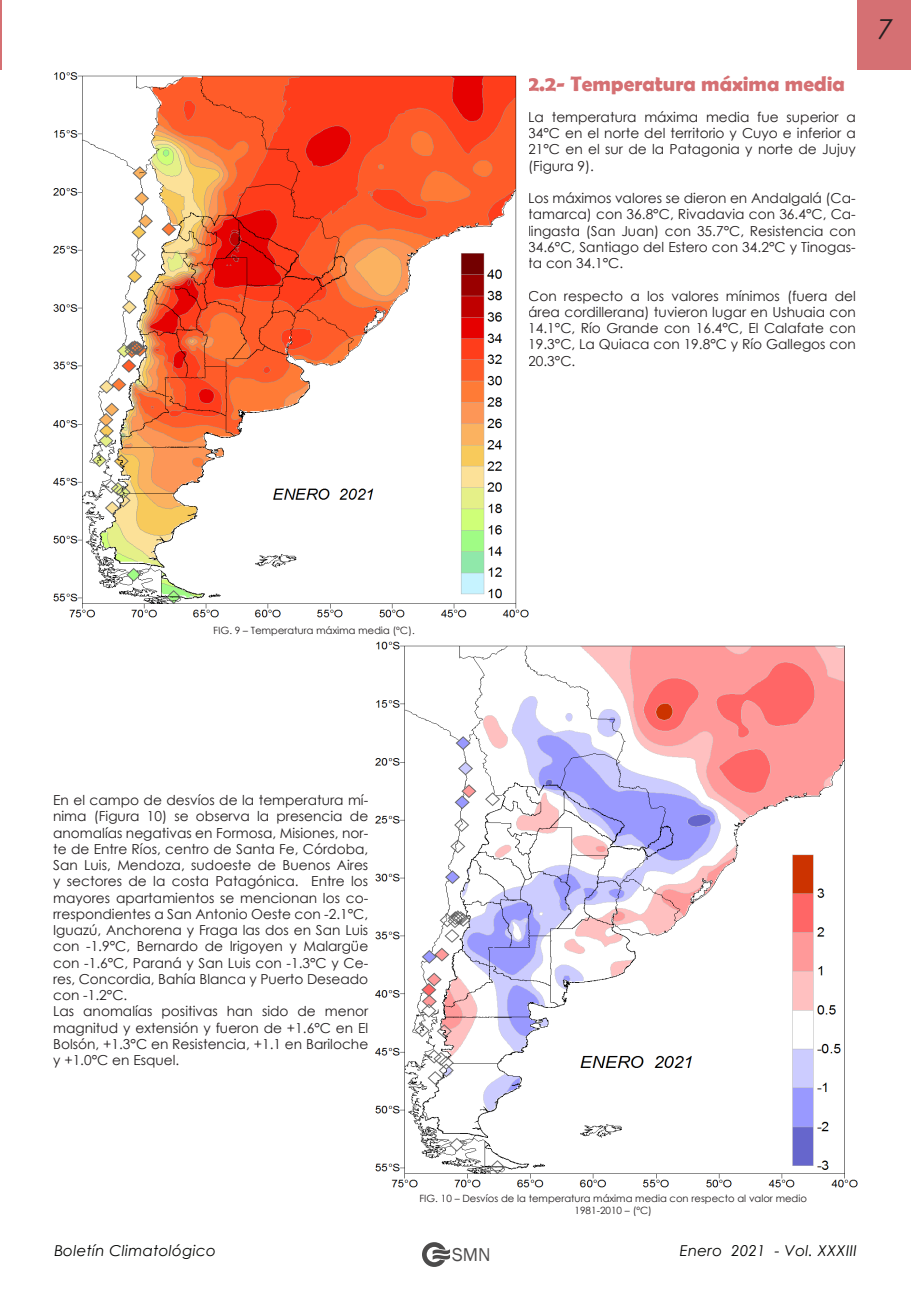
<style>
.page{position:relative;width:911px;height:1290px;background:#fff}
.page>*{position:absolute;margin:0;border:0;box-sizing:border-box;transform-origin:0 0}
.t1{font:italic 27.5px "Century Gothic";color:#231f20}
.t2{font:700 21.25px "Berlin Sans FB Demi";color:#d57073}
.t3{font:19.12px "Franklin Gothic";color:#4c4b4b}
.t4{font:italic 15px "Century Gothic";letter-spacing:.02em;color:#040503}
.t5{font:13.75px/16.2px "Century Gothic";color:#231f20;text-align:justify}
.t6{font:10px "Century Gothic";color:#231f20}
</style>
<div class="page">
<svg style="left:422px;top:1242px;width:28px;height:25px"></svg>
<hr style="left:0;top:0;width:1px;height:70px;background:#d57073">
<div style="left:857px;top:0;width:54px;height:70px;background:#d57073"></div>
<img style="left:376px;top:641px;width:481px;height:547px">
<img style="left:53px;top:72px;width:475px;height:546px">
<p class="t2" style="left:528px;top:71px;width:318px">2.2- Temperatura máxima media</p>
<p class="t5" style="left:528px;top:108px;width:329px">La temperatura máxima media fue superior a 34°C en el norte del territorio y Cuyo e inferior a 21°C en el sur de la Patagonia y norte de Jujuy (Figura 9).</p>
<p class="t5" style="left:528px;top:190px;width:329px">Los máximos valores se dieron en Andalgalá (Ca&shy;tamarca) con 36.8°C, Rivadavia con 36.4°C, Ca&shy;lingasta (San Juan) con 35.7°C, Resistencia con 34.6°C, Santiago del Estero con 34.2°C y Tinogas&shy;ta con 34.1°C.</p>
<p class="t5" style="left:528px;top:287px;width:329px">Con respecto a los valores mínimos (fuera del área cordillerana) tuvieron lugar en Ushuaia con 14.1°C, Río Grande con 16.4°C, El Calafate con 19.3°C, La Quiaca con 19.8°C y Río Gallegos con 20.3°C.</p>
<h1 class="t1" style="left:878px;top:10px;width:17px">7</h1>
<p class="t6" style="left:214px;top:623px;width:203px">FIG. 9 – Temperatura máxima media (ºC).</p>
<p class="t5" style="left:53px;top:792px;width:317px">En el campo de desvíos de la temperatura mí&shy;nima (Figura 10) se observa la presencia de anomalías negativas en Formosa, Misiones, nor&shy;te de Entre Ríos, centro de Santa Fe, Córdoba, San Luis, Mendoza, sudoeste de Buenos Aires y sectores de la costa Patagónica. Entre los mayores apartamientos se mencionan los co&shy;rrespondientes a San Antonio Oeste con -2.1°C, Iguazú, Anchorena y Fraga las dos en San Luis con -1.9°C, Bernardo de Irigoyen y Malargüe con -1.6°C, Paraná y San Luis con -1.3°C y Ce&shy;res, Concordia, Bahía Blanca y Puerto Deseado con -1.2°C.</p>
<p class="t5" style="left:53px;top:1003px;width:316px">Las anomalías positivas han sido de menor magnitud y extensión y fueron de +1.6°C en El Bolsón, +1.3°C en Resistencia, +1.1 en Bariloche y +1.0°C en Esquel.</p>
<p class="t6" style="left:419px;top:1191px;width:389px">FIG. 10 – Desvíos de la temperatura máxima media con respecto al valor medio</p>
<p class="t6" style="left:574px;top:1203px;width:79px">1981-2010 – (ºC)</p>
<p class="t4" style="left:54px;top:1240px;width:163px">Boletín Climatológico</p>
<p class="t4" style="left:679px;top:1240px;width:179px">Enero 2021 - Vol. XXXIII</p>
<h3 class="t3" style="left:452px;top:1242px;width:40px">SMN</h3>
</div>
